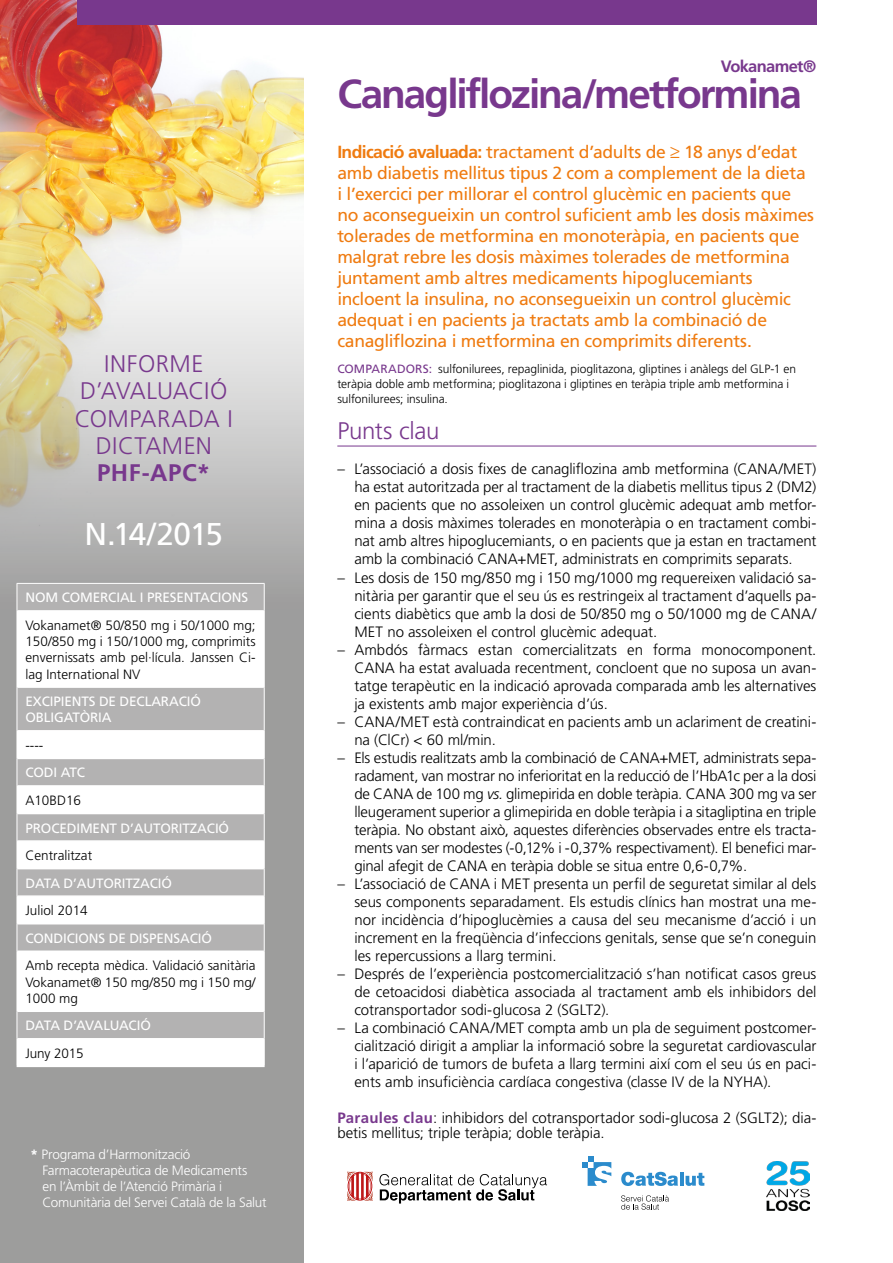
<style>
.page{position:relative;width:893px;height:1263px;background:#fff}
.page>*{position:absolute;margin:0;border:0;box-sizing:border-box;transform-origin:0 0}
.t1{font:700 40.5px "Frutiger";letter-spacing:-.05em;color:#78388d}
.t2{font:31.5px "Frutiger";letter-spacing:-.05em;color:#fff}
.t3{font:300 24px/27px "Frutiger";letter-spacing:.015em;color:#78388d;text-align:center}
.t4{font:300 24px "Frutiger";letter-spacing:-.015em;color:#78388d}
.t5{font:700 24px "Frutiger";letter-spacing:.02em;color:#78388d}
.t6{font:17.55px/21px "Frutiger";letter-spacing:-.02em;color:#ef7b10}
.t7{font:700 16.5px "Frutiger";letter-spacing:-.04em;color:#78388d}
.t8{font:300 15px/18px "Frutiger";letter-spacing:-.005em;color:#000;text-align:justify}
.t9{font:300 13.5px/16.2px "Frutiger";color:#000;text-align:justify}
.t10{font:13.5px/16.2px "Frutiger";letter-spacing:-.01em;color:#fff}
.t11{font:300 13.5px/16.2px "Frutiger";letter-spacing:-.015em;color:#fff}
.t12{font:13.5px "Frutiger";letter-spacing:-.03em;color:#fff}
.t13{font:300 12px/15px "Frutiger";letter-spacing:-.005em;color:#000}
.s1{font-weight:700}
.s2{font-weight:400;color:#78388d}
.s3{font-style:italic}
.s4{font-weight:700;color:#78388d}
</style>
<div class="page">
<div style="left:0;top:0;width:303px;height:1263px;background:#9d9d9c"></div>
<div style="left:0;top:0;width:303px;height:606px;background:#aaaaa9"></div>
<img style="left:0;top:0;width:303px;height:536px">
<div style="left:77px;top:0;width:739px;height:25px;background:#78388d"></div>
<svg style="left:347px;top:1171px;width:26px;height:30px"></svg>
<svg style="left:379px;top:1174px;width:168px;height:29px"></svg>
<svg style="left:621px;top:1172px;width:57px;height:14px"></svg>
<hr style="left:680px;top:1172px;width:3px;height:14px;background:#2b8bcc">
<svg style="left:686px;top:1173px;width:18px;height:13px"></svg>
<svg style="left:582px;top:1156px;width:29px;height:30px"></svg>
<svg style="left:621px;top:1195px;width:48px;height:15px"></svg>
<img style="left:766px;top:1161px;width:43px;height:50px">
<hr style="left:337px;top:446px;width:479px;height:1px;background:#78388d">
<div style="left:18px;top:584px;width:246px;height:26px;background:#b3b2b2"></div>
<svg style="left:18px;top:612px;width:246px;height:453px;fill:#fff"></svg>
<hr style="left:17px;top:610px;width:247px;height:2px;background:#fff">
<hr style="left:17px;top:686px;width:247px;height:2px;background:#fff">
<hr style="left:17px;top:730px;width:247px;height:1px;background:#fff">
<hr style="left:17px;top:758px;width:247px;height:1px;background:#fff">
<hr style="left:17px;top:785px;width:247px;height:2px;background:#fff">
<hr style="left:17px;top:813px;width:247px;height:1px;background:#fff">
<hr style="left:17px;top:840px;width:247px;height:2px;background:#fff">
<hr style="left:17px;top:868px;width:247px;height:1px;background:#fff">
<hr style="left:17px;top:895px;width:247px;height:2px;background:#fff">
<hr style="left:17px;top:923px;width:247px;height:1px;background:#fff">
<hr style="left:17px;top:950px;width:247px;height:2px;background:#fff">
<hr style="left:17px;top:1010px;width:247px;height:2px;background:#fff">
<hr style="left:17px;top:1038px;width:247px;height:1px;background:#fff">
<hr style="left:17px;top:1065px;width:248px;height:2px;background:#fff">
<hr style="left:17px;top:583px;width:248px;height:1px;background:#fff">
<svg style="left:17px;top:584px;width:1px;height:27px"></svg>
<svg style="left:264px;top:584px;width:1px;height:27px"></svg>
<hr style="left:17px;top:611px;width:1px;height:76px;background:#fff">
<hr style="left:264px;top:611px;width:1px;height:76px;background:#fff">
<hr style="left:17px;top:687px;width:1px;height:44px;background:#fff">
<hr style="left:264px;top:687px;width:1px;height:44px;background:#fff">
<svg style="left:17px;top:731px;width:1px;height:220px"></svg>
<svg style="left:264px;top:731px;width:1px;height:220px"></svg>
<hr style="left:17px;top:951px;width:1px;height:60px;background:#fff">
<hr style="left:264px;top:951px;width:1px;height:60px;background:#fff">
<svg style="left:17px;top:1011px;width:1px;height:54px"></svg>
<svg style="left:264px;top:1011px;width:1px;height:54px"></svg>
<h3 class="t3" style="left:75px;top:351px;width:159px">INFORME<br>D’AVALUACIÓ<br>COMPARADA I<br>DICTAMEN</h3>
<h3 class="t5" style="left:97px;top:458px;width:114px">PHF-APC*</h3>
<h2 class="t2" style="left:85px;top:516px;width:140px">N.14/2015</h2>
<p class="t10" style="left:25px;top:589px;width:224px">NOM COMERCIAL I PRESENTACIONS</p>
<p class="t9" style="left:25px;top:617px;width:232px">Vokanamet® 50/850 mg i 50/1000 mg; 150/850 mg i 150/1000 mg, comprimits envernissats amb pel·lícula. Janssen Ci&shy;lag International NV</p>
<p class="t10" style="left:25px;top:693px;width:177px">EXCIPIENTS DE DECLARACIÓ<br>OBLIGATÒRIA</p>
<p class="t9" style="left:25px;top:737px;width:19px">----</p>
<p class="t10" style="left:25px;top:764px;width:61px">CODI ATC</p>
<p class="t9" style="left:25px;top:792px;width:57px">A10BD16</p>
<p class="t10" style="left:25px;top:820px;width:205px">PROCEDIMENT D’AUTORITZACIÓ</p>
<p class="t9" style="left:25px;top:847px;width:68px">Centralitzat</p>
<p class="t10" style="left:25px;top:875px;width:148px">DATA D’AUTORITZACIÓ</p>
<p class="t9" style="left:25px;top:902px;width:64px">Juliol 2014</p>
<p class="t10" style="left:25px;top:930px;width:188px">CONDICIONS DE DISPENSACIÓ</p>
<p class="t9" style="left:25px;top:957px;width:232px">Amb recepta mèdica. Validació sanitària Vokanamet® 150 mg/850 mg i 150 mg/ 1000 mg</p>
<p class="t12" style="left:25px;top:1018px;width:127px">DATA D’AVALUACIÓ</p>
<p class="t9" style="left:25px;top:1045px;width:60px">Juny 2015</p>
<p class="t11" style="left:43px;top:1146px;width:226px;text-indent:-12px"><span class="s1">*</span> Programa d’Harmonització Farmacoterapèutica de Medicaments<br>en l’Àmbit de l’Atenció Primària i Comunitària del Servei Català de la Salut</p>
<p class="t7" style="left:721px;top:57px;width:97px">Vokanamet®</p>
<h1 class="t1" style="left:337px;top:70px;width:466px">Canagliflozina/metformina</h1>
<p class="t6" style="left:337px;top:141px;width:478px"><span class="s1">Indicació avaluada:</span> tractament d’adults de ≥ 18 anys d’edat amb diabetis mellitus tipus 2 com a complement de la dieta i l’exercici per millorar el control glucèmic en pacients que no aconsegueixin un control suficient amb les dosis màximes tolerades de metformina en monoteràpia, en pacients que malgrat rebre les dosis màximes tolerades de metformina juntament amb altres medicaments hipoglucemiants incloent la insulina, no aconsegueixin un control glucèmic adequat i en pacients ja tractats amb la combinació de canagliflozina i metformina en comprimits diferents.</p>
<p class="t13" style="left:337px;top:361px;width:460px"><span class="s2">COMPARADORS:</span> sulfonilurees, repaglinida, pioglitazona, gliptines i anàlegs del GLP-1 en teràpia doble amb metformina; pioglitazona i gliptines en teràpia triple amb metformina i sulfonilurees; insulina.</p>
<h3 class="t4" style="left:337px;top:418px;width:104px">Punts clau</h3>
<p class="t8" style="left:354px;top:460px;width:464px;text-indent:-17px">– L’associació a dosis fixes de canagliflozina amb metformina (CANA/MET) ha estat autoritzada per al tractament de la diabetis mellitus tipus 2 (DM2) en pacients que no assoleixen un control glucèmic adequat amb metfor&shy;mina a dosis màximes tolerades en monoteràpia o en tractament combi&shy;nat amb altres hipoglucemiants, o en pacients que ja estan en tractament amb la combinació CANA+MET, administrats en comprimits separats.</p>
<p class="t8" style="left:354px;top:568px;width:464px;text-indent:-17px">– Les dosis de 150 mg/850 mg i 150 mg/1000 mg requereixen validació sa&shy;nitària per garantir que el seu ús es restringeix al tractament d’aquells pa&shy;cients diabètics que amb la dosi de 50/850 mg o 50/1000 mg de CANA/ MET no assoleixen el control glucèmic adequat.</p>
<p class="t8" style="left:354px;top:640px;width:464px;text-indent:-17px">– Ambdós fàrmacs estan comercialitzats en forma monocomponent.<br>CANA ha estat avaluada recentment, concloent que no suposa un avan&shy;tatge terapèutic en la indicació aprovada comparada amb les alternatives ja existents amb major experiència d’ús.</p>
<p class="t8" style="left:354px;top:712px;width:464px;text-indent:-17px">– CANA/MET està contraindicat en pacients amb un aclariment de creatini&shy;na (ClCr) &lt; 60 ml/min.</p>
<p class="t8" style="left:354px;top:748px;width:464px;text-indent:-17px">– Els estudis realitzats amb la combinació de CANA+MET, administrats sepa&shy;radament, van mostrar no inferioritat en la reducció de l’HbA1c per a la dosi de CANA de 100 mg <span class="s3">vs.</span> glimepirida en doble teràpia. CANA 300 mg va ser lleugerament superior a glimepirida en doble teràpia i a sitagliptina en triple teràpia. No obstant això, aquestes diferències observades entre els tracta&shy;ments van ser modestes (-0,12% i -0,37% respectivament). El benefici mar&shy;ginal afegit de CANA en teràpia doble se situa entre 0,6-0,7%.</p>
<p class="t8" style="left:354px;top:874px;width:464px;text-indent:-17px">– L’associació de CANA i MET presenta un perfil de seguretat similar al dels seus components separadament. Els estudis clínics han mostrat una me&shy;nor incidència d’hipoglucèmies a causa del seu mecanisme d’acció i un increment en la freqüència d’infeccions genitals, sense que se’n coneguin les repercussions a llarg termini.</p>
<p class="t8" style="left:354px;top:964px;width:464px;text-indent:-17px">– Després de l’experiència postcomercialització s’han notificat casos greus de cetoacidosi diabètica associada al tractament amb els inhibidors del cotransportador sodi-glucosa 2 (SGLT2).</p>
<p class="t8" style="left:354px;top:1018px;width:464px;text-indent:-17px">– La combinació CANA/MET compta amb un pla de seguiment postcomer&shy;cialització dirigit a ampliar la informació sobre la seguretat cardiovascular i l’aparició de tumors de bufeta a llarg termini així com el seu ús en paci&shy;ents amb insuficiència cardíaca congestiva (classe IV de la NYHA).</p>
<p class="t8" style="left:337px;top:1110px;width:481px;line-height:15px"><span class="s4">Paraules clau</span>: inhibidors del cotransportador sodi-glucosa 2 (SGLT2); dia&shy;betis mellitus; triple teràpia; doble teràpia.</p>
</div>
